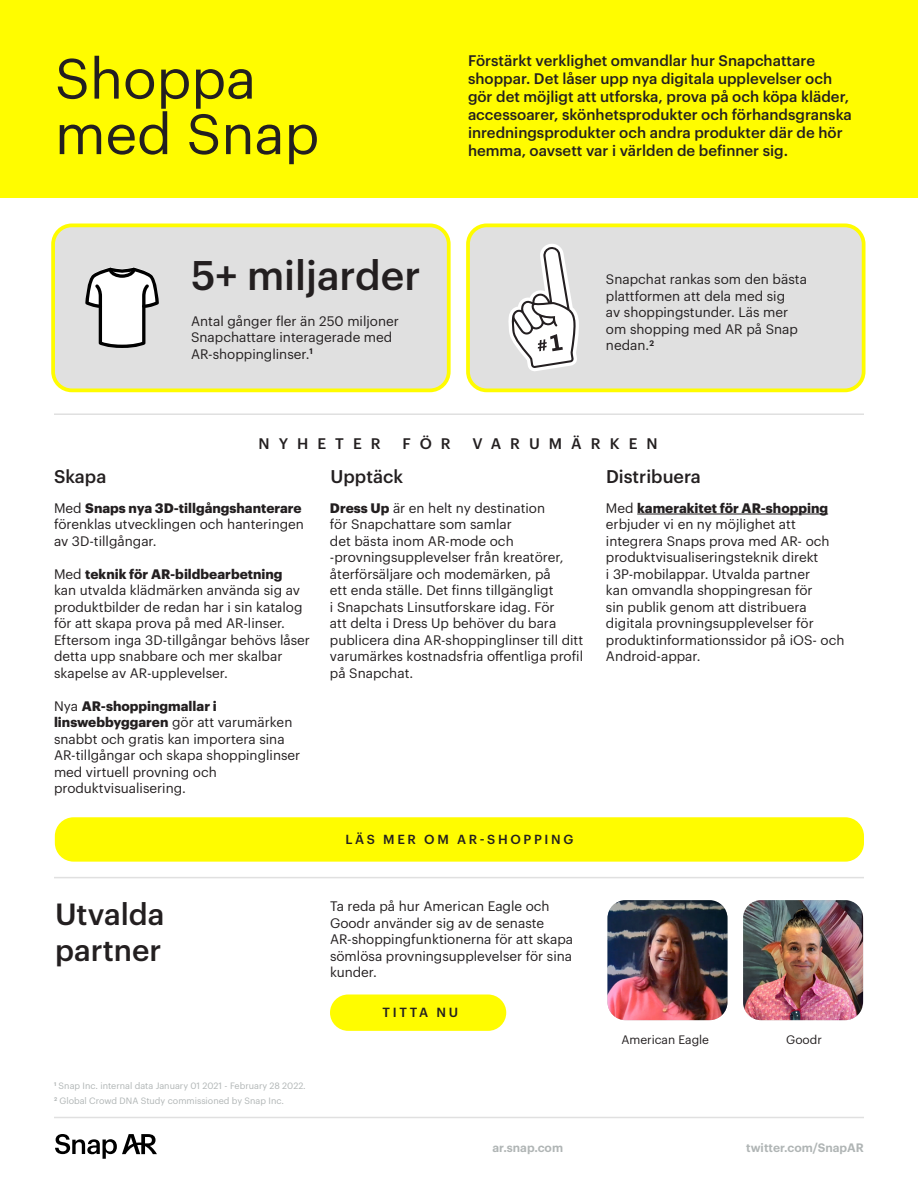
<style>
.page{position:relative;width:918px;height:1188px;background:#fff}
.page>*{position:absolute;margin:0;border:0;box-sizing:border-box;transform-origin:0 0}
.t1{font:55.5px/55.5px "Graphik";color:#231f20}
.t2{font:500 40.5px "Graphik";color:#231f20}
.t3{font:500 30px/36px "Graphik";color:#231f20}
.t4{font:500 18px "Graphik";color:#231f20}
.t5{font:500 15px/18px "Graphik";color:#231f20}
.t6{font:500 15px "Graphik";letter-spacing:.605em;color:#231f20}
.t7{font:13.5px/16.5px "Graphik";color:#231f20}
.t8{font:500 13.05px "Graphik";letter-spacing:.205em;color:#231f20}
.t9{font:500 12.9px "Graphik";letter-spacing:.205em;color:#231f20}
.t10{font:600 12px "Graphik";color:#b0b5b5}
.t11{font:12px "Graphik";color:#231f20}
.t12{font:9px/15px "Graphik";color:#b0b5b5}
.s1{font-weight:700}
</style>
<div class="page">
<div style="left:0;top:0;width:918px;height:198px;background:#fffc00"></div>
<div style="left:53px;top:225px;width:396px;height:165px;background:#e0e0e0;border-radius:19px"></div>
<div style="left:51px;top:224px;width:400px;height:168px;border:4px solid #fffc00;border-radius:19px"></div>
<div style="left:468px;top:225px;width:396px;height:165px;background:#e0e0e0;border-radius:19px"></div>
<div style="left:466px;top:224px;width:400px;height:168px;border:4px solid #fffc00;border-radius:19px"></div>
<svg style="left:85px;top:267px;width:74px;height:81px"></svg>
<hr style="left:637px;top:514px;width:191px;height:1px;background:#231f20">
<div style="left:330px;top:994px;width:176px;height:37px;background:#fffc00;border-radius:18px"></div>
<div style="left:55px;top:817px;width:809px;height:45px;background:#fffc00;border-radius:19px"></div>
<img style="left:607px;top:900px;width:120px;height:120px">
<img style="left:743px;top:900px;width:120px;height:120px">
<svg style="left:508px;top:244px;width:71px;height:127px"></svg>
<hr style="left:54px;top:877px;width:810px;height:1px;background:#e0e0e0">
<hr style="left:54px;top:413px;width:810px;height:2px;background:#e0e0e0">
<svg style="left:55px;top:1134px;width:102px;height:25px"></svg>
<hr style="left:54px;top:1117px;width:810px;height:1px;background:#e0e0e0">
<h1 class="t1" style="left:55px;top:46px;width:266px">Shoppa med Snap</h1>
<p class="t5" style="left:468px;top:50px;width:385px">Förstärkt verklighet omvandlar hur Snapchattare shoppar. Det låser upp nya digitala upplevelser och gör det möjligt att utforska, prova på och köpa kläder, accessoarer, skönhetsprodukter och förhandsgranska inredningsprodukter och andra produkter där de hör hemma, oavsett var i världen de befinner sig.</p>
<h2 class="t2" style="left:191px;top:245px;width:231px">5+ miljarder</h2>
<p class="t7" style="left:191px;top:311px;width:209px">Antal gånger fler än 250 miljoner<br>Snapchattare interagerade med<br>AR-shoppinglinser.<sup>1</sup></p>
<p class="t7" style="left:606px;top:270px;width:203px">Snapchat rankas som den bästa plattformen att dela med sig<br>av shoppingstunder. Läs mer om shopping med AR på Snap nedan.<sup>2</sup></p>
<p class="t6" style="left:258px;top:432px;width:124px">NYHETER</p>
<p class="t5" style="left:402px;top:433px;width:50px">FÖR</p>
<p class="t6" style="left:472px;top:432px;width:187px">VARUMÄRKEN</p>
<h3 class="t4" style="left:54px;top:463px;width:54px">Skapa</h3>
<h3 class="t4" style="left:331px;top:463px;width:74px">Upptäck</h3>
<h3 class="t4" style="left:606px;top:463px;width:96px">Distribuera</h3>
<p class="t7" style="left:54px;top:498px;width:251px">Med <span class="s1">Snaps nya 3D-tillgångshanterare </span>förenklas utvecklingen och hanteringen av 3D-tillgångar.</p>
<p class="t7" style="left:54px;top:564px;width:258px">Med <span class="s1">teknik för AR-bildbearbetning<br></span>kan utvalda klädmärken använda sig av produktbilder de redan har i sin katalog för att skapa prova på med AR-linser.<br>Eftersom inga 3D-tillgångar behövs låser detta upp snabbare och mer skalbar skapelse av AR-upplevelser.</p>
<p class="t7" style="left:54px;top:696px;width:248px">Nya <span class="s1">AR-shoppingmallar i linswebbyggaren</span> gör att varumärken snabbt och gratis kan importera sina<br>AR-tillgångar och skapa shoppinglinser med virtuell provning och produktvisualisering.</p>
<p class="t7" style="left:330px;top:498px;width:255px"><span class="s1">Dress Up</span> är en helt ny destination<br>för Snapchattare som samlar<br>det bästa inom AR-mode och -provningsupplevelser från kreatörer, återförsäljare och modemärken, på<br>ett enda ställe. Det finns tillgängligt<br>i Snapchats Linsutforskare idag. För<br>att delta i Dress Up behöver du bara publicera dina AR-shoppinglinser till ditt varumärkes kostnadsfria offentliga profil på Snapchat.</p>
<p class="t7" style="left:606px;top:498px;width:240px">Med <span class="s1">kamerakitet för AR-shopping </span>erbjuder vi en ny möjlighet att integrera Snaps prova med AR- och produktvisualiseringsteknik direkt<br>i 3P-mobilappar. Utvalda partner<br>kan omvandla shoppingresan för<br>sin publik genom att distribuera digitala provningsupplevelser för produktinformationssidor på iOS- och<br>Android-appar.</p>
<p class="t9" style="left:346px;top:829px;width:229px">LÄS MER OM AR-SHOPPING</p>
<h3 class="t3" style="left:55px;top:893px;width:111px">Utvalda partner</h3>
<p class="t12" style="left:54px;top:1077px;width:253px"><sup>1</sup> Snap Inc. internal data January 01 2021 - February 28 2022.<br><sup>2</sup> Global Crowd DNA Study commissioned by Snap Inc.</p>
<p class="t7" style="left:330px;top:897px;width:245px">Ta reda på hur American Eagle och<br>Goodr använder sig av de senaste<br>AR-shoppingfunktionerna för att skapa sömlösa provningsupplevelser för sina kunder.</p>
<p class="t8" style="left:383px;top:1003px;width:77px">TITTA NU</p>
<p class="t11" style="left:621px;top:1030px;width:89px">American Eagle</p>
<p class="t11" style="left:786px;top:1030px;width:37px">Goodr</p>
<p class="t10" style="left:492px;top:1139px;width:72px">ar.snap.com</p>
<p class="t10" style="left:746px;top:1139px;width:119px">twitter.com/SnapAR</p>
</div>
